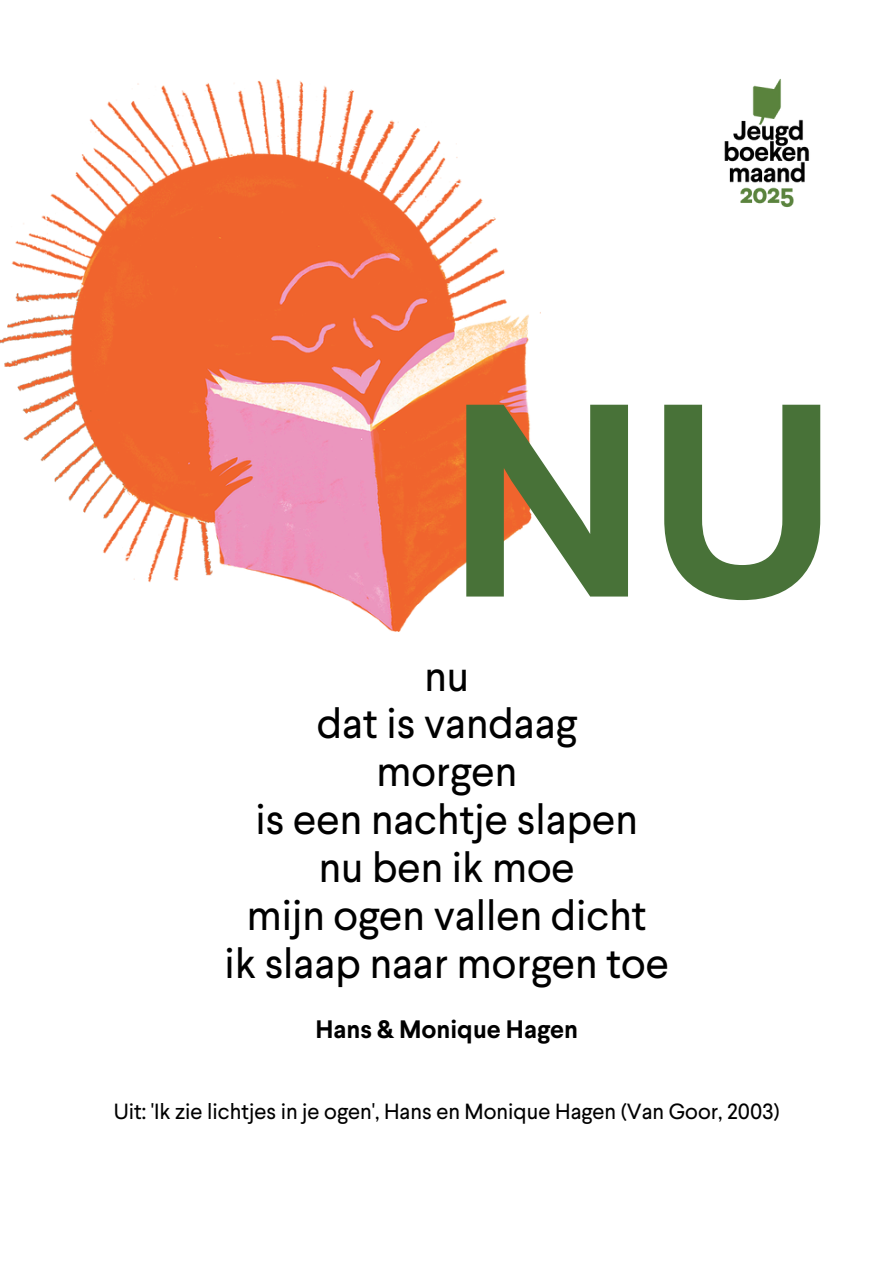
<style>
.page{position:relative;width:894px;height:1264px;background:#fff}
.page>*{position:absolute;margin:0;border:0;box-sizing:border-box;transform-origin:0 0}
.t1{font:700 273.9px "Larsseit";color:#487238}
.t2{font:42.15px/47.8px "Larsseit";color:#000;text-align:center}
.t3{font:700 25.2px "Larsseit";color:#000}
.t4{font:21.9px "Larsseit";color:#000}
</style>
<div class="page">
<img style="left:0;top:79px;width:533px;height:552px">
<img style="left:724px;top:78px;width:86px;height:130px">
<h1 class="t1" style="left:446px;top:391px;width:392px">NU</h1>
<p class="t2" style="left:224px;top:656px;width:446px">nu<br>dat is vandaag<br>morgen<br>is een nachtje slapen<br>nu ben ik moe<br>mijn ogen vallen dicht<br>ik slaap naar morgen toe</p>
<h2 class="t3" style="left:315px;top:1019px;width:264px">Hans &amp; Monique Hagen</h2>
<p class="t4" style="left:114px;top:1102px;width:667px">Uit: 'Ik zie lichtjes in je ogen', Hans en Monique Hagen (Van Goor, 2003)</p>
</div>
